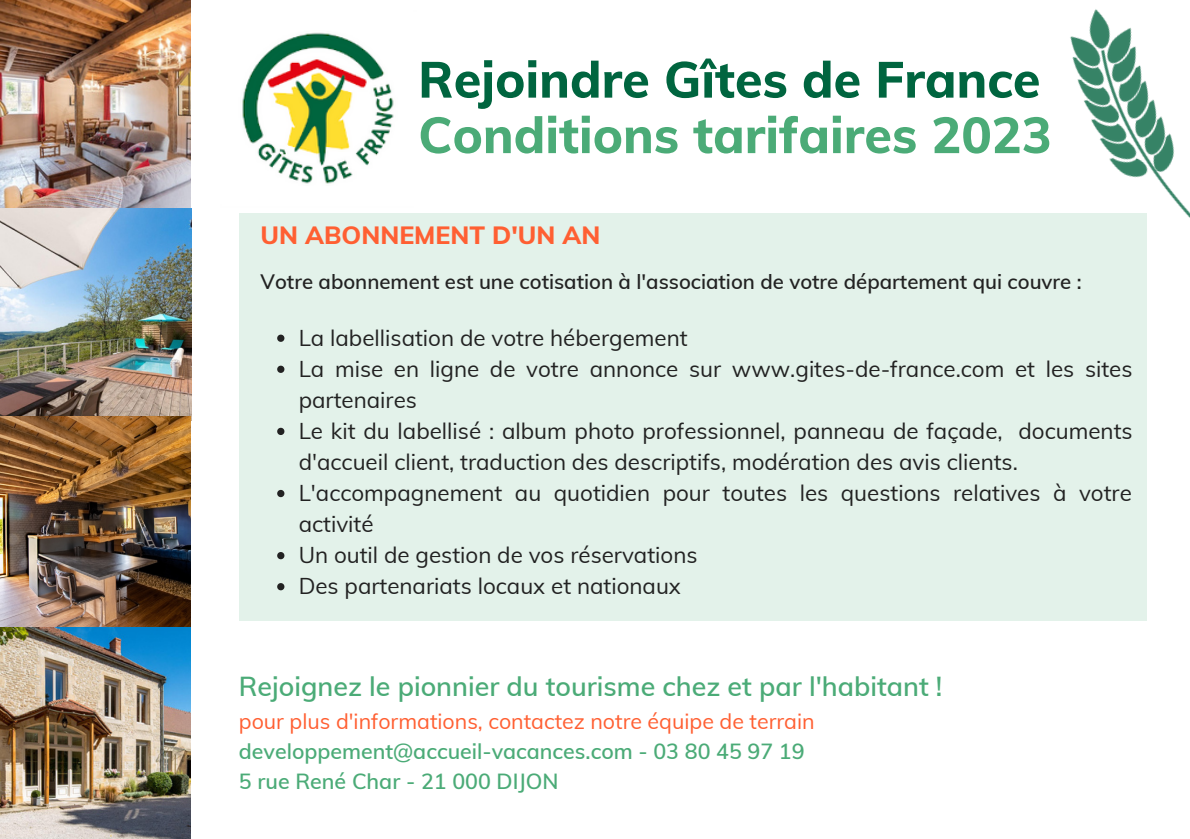
<style>
.page{position:relative;width:1190px;height:839px;background:#fff}
.page>*{position:absolute;margin:0;border:0;box-sizing:border-box;transform-origin:0 0}
.t1{font:800 50.2px "Muli";color:#4bab77}
.t2{font:800 50.2px "Muli";color:#00653f}
.t3{font:600 26.8px "Muli";color:#4bab77}
.t4{font:800 25px "Muli";color:#ff5f32}
.t5{font:22.4px/31px "Muli";color:#222}
.t6{font:600 21.4px/30px "Muli";color:#4bab77}
.t7{font:21.4px "Muli";color:#ff5f32}
.t8{font:600 20.4px "Muli";color:#222}
</style>
<div class="page">
<img style="left:0;top:1px;width:190px;height:208px">
<img style="left:1070px;top:9px;width:120px;height:286px">
<img style="left:242px;top:32px;width:152px;height:152px">
<img style="left:0;top:209px;width:191px;height:211px">
<img style="left:0;top:417px;width:190px;height:421px">
<div style="left:239px;top:213px;width:907px;height:408px;background:#e3f2ea"></div>
<svg style="left:277px;top:334px;width:7px;height:8px"></svg>
<svg style="left:277px;top:365px;width:7px;height:8px"></svg>
<svg style="left:277px;top:428px;width:7px;height:7px"></svg>
<svg style="left:277px;top:490px;width:7px;height:7px"></svg>
<svg style="left:277px;top:552px;width:7px;height:7px"></svg>
<svg style="left:277px;top:583px;width:7px;height:7px"></svg>
<h1 class="t2" style="left:418px;top:47px;width:624px">Rejoindre Gîtes de France</h1>
<h1 class="t1" style="left:418px;top:103px;width:635px">Conditions tarifaires 2023</h1>
<p class="t4" style="left:261px;top:219px;width:341px">UN ABONNEMENT D'UN AN</p>
<p class="t8" style="left:261px;top:268px;width:823px">Votre abonnement est une cotisation à l'association de votre département qui couvre :</p>
<p class="t5" style="left:299px;top:322px;width:835px">La labellisation de votre hébergement<br>La mise en ligne de votre annonce sur www.gites-de-france.com et les sites partenaires<br>Le kit du labellisé : album photo professionnel, panneau de façade, documents d'accueil client, traduction des descriptifs, modération des avis clients.<br>L'accompagnement au quotidien pour toutes les questions relatives à votre activité<br>Un outil de gestion de vos réservations<br>Des partenariats locaux et nationaux</p>
<p class="t3" style="left:239px;top:669px;width:705px">Rejoignez le pionnier du tourisme chez et par l'habitant !</p>
<p class="t7" style="left:239px;top:707px;width:577px">pour plus d'informations, contactez notre équipe de terrain</p>
<p class="t6" style="left:239px;top:735px;width:567px">developpement@accueil-vacances.com - 03 80 45 97 19<br>5 rue René Char - 21 000 DIJON</p>
</div>
